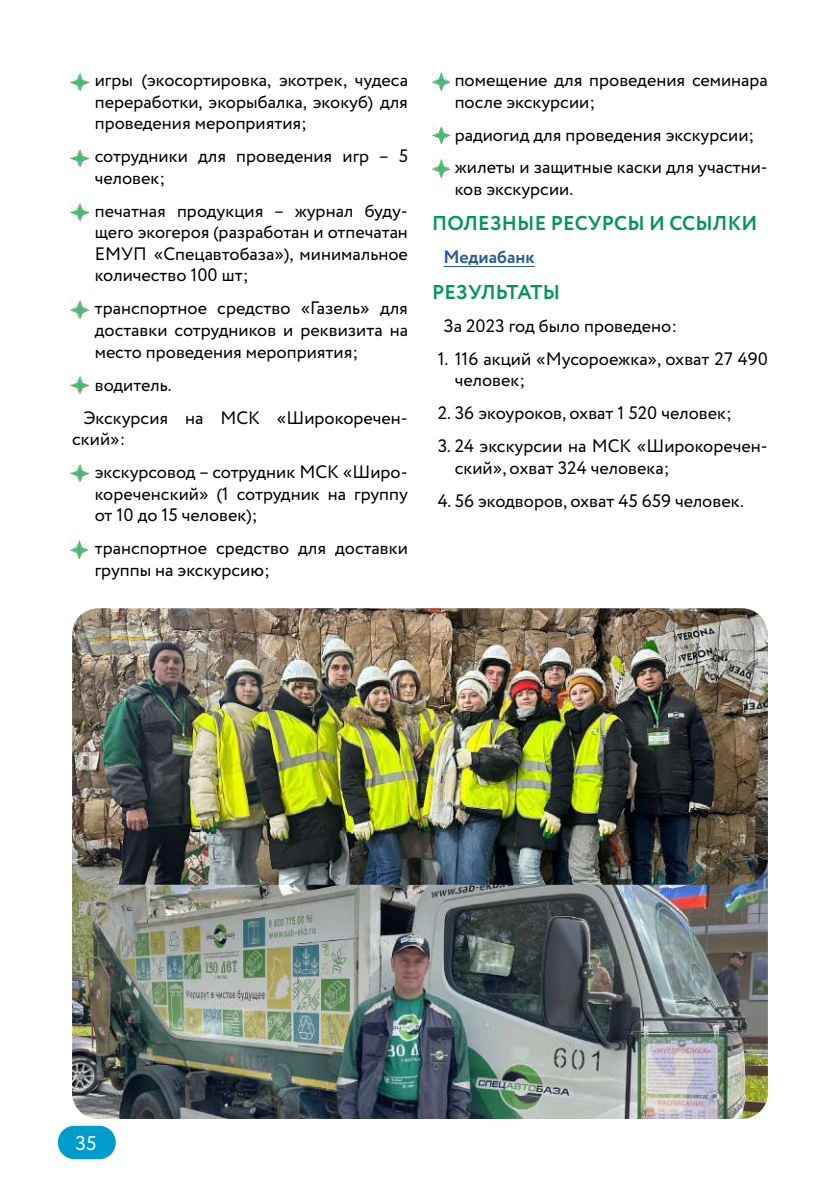
<style>
.page{position:relative;width:840px;height:1191px;background:#fff}
.page>*{position:absolute;margin:0;border:0;box-sizing:border-box;transform-origin:0 0}
.t1{font:700 20px "Circe";letter-spacing:.01em;color:#009758}
.t2{font:20px "Circe";color:#fff}
.t3{font:18px/21.6px "Circe";color:#000}
.t4{font:700 18px "Circe";color:#275b9b}
</style>
<div class="page">
<div style="left:59px;top:1126px;width:56px;height:32px;background:#009dcc;border-radius:16px"></div>
<div style="left:58px;top:1125px;width:58px;height:34px;border:2px solid #009dcc;border-radius:16px"></div>
<img style="left:72px;top:884px;width:695px;height:235px">
<img style="left:72px;top:608px;width:695px;height:276px">
<hr style="left:443px;top:266px;width:91px;height:1px;background:#275b9b">
<img style="left:71px;top:73px;width:17px;height:17px">
<img style="left:71px;top:149px;width:17px;height:18px">
<img style="left:71px;top:203px;width:17px;height:17px">
<img style="left:71px;top:301px;width:17px;height:17px">
<img style="left:71px;top:376px;width:17px;height:17px">
<img style="left:71px;top:464px;width:17px;height:17px">
<img style="left:71px;top:541px;width:17px;height:17px">
<img style="left:432px;top:73px;width:17px;height:17px">
<img style="left:432px;top:126px;width:17px;height:18px">
<img style="left:432px;top:160px;width:17px;height:17px">
<p class="t3" style="left:95px;top:70px;width:314px;text-align:justify;text-indent:-17px">• игры (экосортировка, экотрек, чудеса переработки, экорыбалка, экокуб) для проведения мероприятия;</p>
<p class="t3" style="left:95px;top:146px;width:314px;text-indent:-17px">• сотрудники для проведения игр – 5 человек;</p>
<p class="t3" style="left:95px;top:200px;width:314px;text-align:justify;text-indent:-17px">• печатная продукция – журнал буду&shy;щего экогероя (разработан и отпечатан ЕМУП «Спецавтобаза»), минимальное количество 100 шт;</p>
<p class="t3" style="left:95px;top:298px;width:314px;text-align:justify;text-indent:-17px">• транспортное средство «Газель» для доставки сотрудников и реквизита на место проведения мероприятия;</p>
<p class="t3" style="left:83px;top:368px;width:326px;line-height:33px;text-indent:-6px">• водитель.<br>Экскурсия на МСК «Широкоречен-</p>
<p class="t3" style="left:72px;top:429px;width:55px">ский»:</p>
<p class="t3" style="left:95px;top:462px;width:314px;text-align:justify;text-indent:-17px">• экскурсовод – сотрудник МСК «Широ&shy;кореченский» (1 сотрудник на группу от 10 до 15 человек);</p>
<p class="t3" style="left:95px;top:538px;width:314px;text-indent:-17px">• транспортное средство для доставки группы на экскурсию;</p>
<p class="t3" style="left:454px;top:70px;width:314px;text-indent:-17px">• помещение для проведения семинара после экскурсии;</p>
<p class="t3" style="left:437px;top:124px;width:318px">• радиогид для проведения экскурсии;</p>
<p class="t3" style="left:454px;top:157px;width:314px;text-indent:-17px">• жилеты и защитные каски для участни&shy;ков экскурсии.</p>
<p class="t1" style="left:432px;top:210px;width:326px">ПОЛЕЗНЫЕ РЕСУРСЫ И ССЫЛКИ</p>
<p class="t4" style="left:443px;top:245px;width:93px">Медиабанк</p>
<p class="t1" style="left:432px;top:278px;width:129px">РЕЗУЛЬТАТЫ</p>
<p class="t3" style="left:443px;top:315px;width:235px">За 2023 год было проведено:</p>
<p class="t3" style="left:454px;top:348px;width:314px;text-indent:-17px">1. 116 акций «Мусороежка», охват 27 490 человек;</p>
<p class="t3" style="left:437px;top:403px;width:296px">2. 36 экоуроков, охват 1 520 человек;</p>
<p class="t3" style="left:454px;top:436px;width:314px;text-indent:-17px">3. 24 экскурсии на МСК «Широкоречен&shy;ский», охват 324 человека;</p>
<p class="t3" style="left:437px;top:490px;width:307px">4. 56 экодворов, охват 45 659 человек.</p>
<p class="t2" style="left:75px;top:1129px;width:22px">35</p>
</div>
